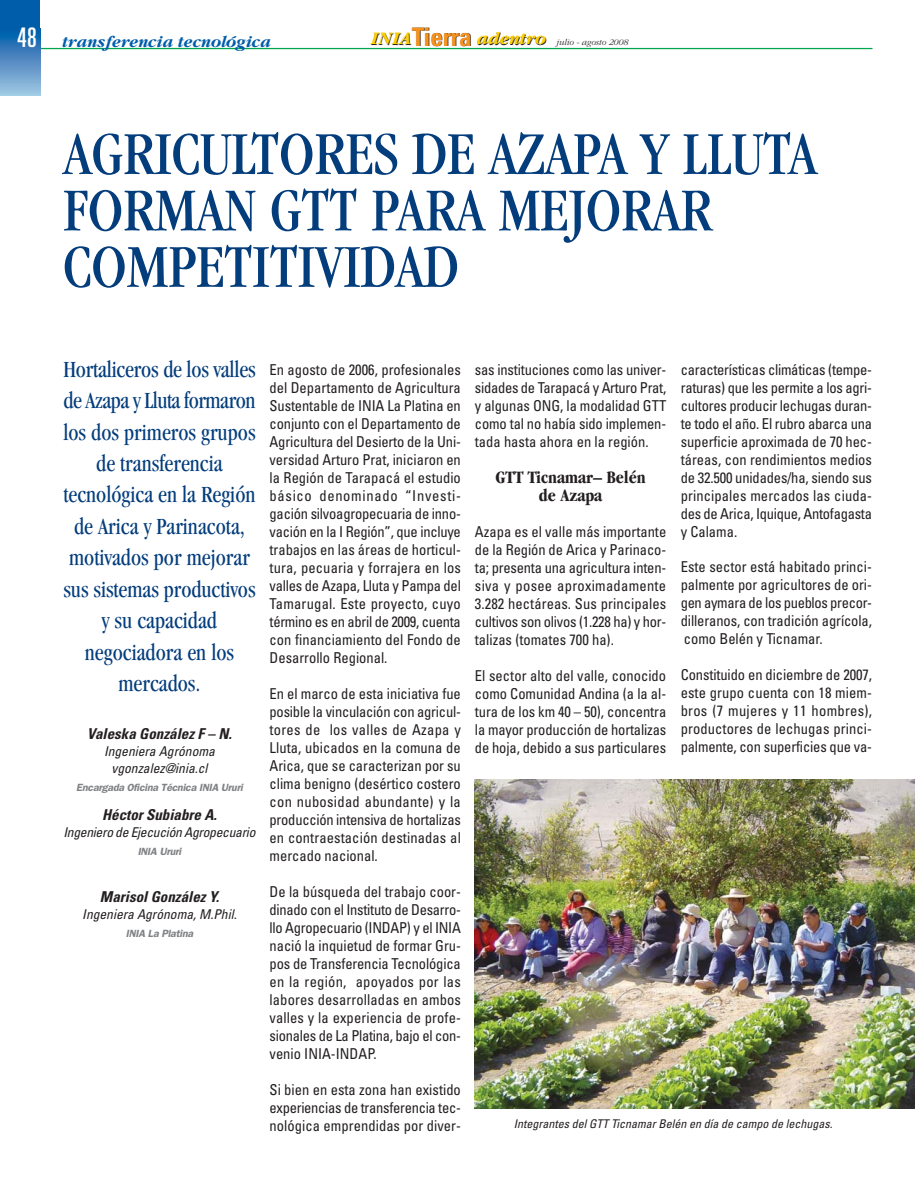
<style>
.page{position:relative;width:915px;height:1191px;background:#fff}
.page>*{position:absolute;margin:0;border:0;box-sizing:border-box;transform-origin:0 0}
.t1{font:condensed 63px/56.4px "Garamond";color:#043d7c}
.t2{font:condensed 24px/31.5px "Garamond";color:#043d7c;text-align:center;scale:.95 1}
.t3{font:700 condensed 18px/18px "Garamond";color:#231f20;text-align:center}
.t4{font:italic 700 17.1px "Garamond";color:#005daa}
.t5{font:condensed 15px/18px "Univers";color:#231f20;text-align:justify}
.t6{font:italic 700 condensed 15px "Univers";color:#231f20}
.t7{font:italic condensed 13.5px/17.1px "Univers";color:#231f20;text-align:center}
.t8{font:italic condensed 12px "Univers";color:#231f20}
.t9{font:italic 600 10.5px "Franklin Gothic";letter-spacing:-.02em;color:#808285}
.t10{font:italic 300 9px "Garamond";color:#231f20}
.s1{font-family:"Univers";font-weight:400;font-style:normal;font-stretch:ultra-condensed;font-size:27px;color:#fff}
.s2{font-weight:700;font-size:18.45px}
.s3{font-family:"Univers";font-weight:700;font-style:normal;font-stretch:condensed;font-size:25.35px}
</style>
<div class="page">
<hr style="left:0;top:48px;width:871px;height:1px;background:#00a650">
<div style="left:0;top:0;width:40px;height:28px;background:#005daa"></div>
<svg style="left:0;top:28px;width:40px;height:68px;background:#518fc5"></svg>
<img style="left:474px;top:779px;width:440px;height:330px">
<p class="t4" style="left:17px;top:35px;width:255px"><span class="s1">48</span> transferencia tecnológica</p>
<p class="t10" style="left:370px;top:38px;width:259px"><span class="s2">INIA</span><span class="s3">Tierra</span> <span class="s2">adentro</span> julio - agosto 2008</p>
<h1 class="t1" style="left:63px;top:131px;width:754px">AGRICULTORES DE AZAPA Y LLUTA<br>FORMAN GTT PARA MEJORAR<br>COMPETITIVIDAD</h1>
<h2 class="t2" style="left:63px;top:355px;width:204px">Hortaliceros de los valles de Azapa y Lluta formaron los dos primeros grupos de transferencia tecnológica en la Región de Arica y Parinacota, motivados por mejorar sus sistemas productivos y su capacidad negociadora en los mercados.</h2>
<p class="t6" style="left:87px;top:727px;width:149px">Valeska González F – N.</p>
<p class="t7" style="left:104px;top:743px;width:115px">Ingeniera Agrónoma vgonzalez@inia.cl</p>
<p class="t9" style="left:76px;top:783px;width:168px">Encargada Oficina Técnica INIA Ururi</p>
<p class="t6" style="left:102px;top:809px;width:119px">HéctorSubiabre A.</p>
<p class="t7" style="left:63px;top:825px;width:196px">Ingeniero de Ejecución Agropecuario</p>
<p class="t9" style="left:138px;top:848px;width:45px">INIA Ururi</p>
<p class="t6" style="left:100px;top:891px;width:123px">MarisolGonzález Y.</p>
<p class="t7" style="left:82px;top:907px;width:158px">Ingeniera Agrónoma,M.Phil.</p>
<p class="t9" style="left:126px;top:930px;width:69px">INIA La Platina</p>
<p class="t5" style="left:269px;top:362px;width:193px">En agosto de 2006, profesionales del Departamento de Agricultura Sustentable de INIA La Platina en conjunto con el Departamento de Agricultura del Desierto de la Uni&shy;versidad Arturo Prat, iniciaron en la Región de Tarapacá el estudio básico denominado “Investi&shy;gación silvoagropecuaria de inno&shy;vación en la I Región”, que incluye trabajos en las áreas de horticul&shy;tura, pecuaria y forrajera en los valles de Azapa, Lluta y Pampa del Tamarugal. Este proyecto, cuyo término es en abril de 2009, cuenta con financiamiento del Fondo de Desarrollo Regional.</p>
<p class="t5" style="left:269px;top:686px;width:193px">En el marco de esta iniciativa fue posible la vinculación con agricul&shy;tores de los valles de Azapa y Lluta, ubicados en la comuna de Arica, que se caracterizan por su clima benigno (desértico costero con nubosidad abundante) y la producción intensiva de hortalizas en contraestación destinadas al mercado nacional.</p>
<p class="t5" style="left:269px;top:883px;width:193px">De la búsqueda del trabajo coor&shy;dinado con el Instituto de Desarro&shy;llo Agropecuario (INDAP) y el INIA nació la inquietud de formar Gru&shy;pos de Transferencia Tecnológica en la región, apoyados por las labores desarrolladas en ambos valles y la experiencia de profe&shy;sionales de La Platina, bajo el con&shy;venio INIA-INDAP.</p>
<p class="t5" style="left:269px;top:1081px;width:193px">Si bien en esta zona han existido experiencias de transferencia tec&shy;nológica emprendidas por diver-</p>
<p class="t5" style="left:475px;top:362px;width:193px">sas instituciones como las univer&shy;sidades de Tarapacá y Arturo Prat, y algunas ONG, la modalidad GTT como tal no había sido implemen&shy;tada hasta ahora en la región.</p>
<p class="t3" style="left:495px;top:470px;width:152px">GTT Ticnamar– Belén de Azapa</p>
<p class="t5" style="left:475px;top:524px;width:193px">Azapa es el valle más importante de la Región de Arica y Parinaco&shy;ta; presenta una agricultura inten&shy;siva y posee aproximadamente 3.282 hectáreas. Sus principales cultivos son olivos (1.228 ha) y hor&shy;talizas (tomates 700 ha).</p>
<p class="t5" style="left:475px;top:668px;width:193px">El sector alto del valle, conocido como Comunidad Andina (a la al&shy;tura de los km 40 – 50), concentra la mayor producción de hortalizas de hoja, debido a sus particulares</p>
<p class="t5" style="left:680px;top:361px;width:193px">características climáticas (tempe&shy;raturas) que les permite a los agri&shy;cultores producir lechugas duran&shy;te todo el año. El rubro abarca una superficie aproximada de 70 hec&shy;táreas, con rendimientos medios de 32.500 unidades/ha, siendo sus principales mercados las ciuda&shy;des de Arica, Iquique, Antofagasta y Calama.</p>
<p class="t5" style="left:680px;top:559px;width:193px">Este sector está habitado princi&shy;palmente por agricultores de ori&shy;gen aymara de los pueblos precor&shy;dilleranos, con tradición agrícola, como Belén y Ticnamar.</p>
<p class="t5" style="left:680px;top:667px;width:193px">Constituido en diciembre de 2007, este grupo cuenta con 18 miem&shy;bros (7 mujeres y 11 hombres), productores de lechugas princi&shy;palmente, con superficies que va-</p>
<p class="t8" style="left:513px;top:1119px;width:322px">Integrantes delGTT TicnamarBelén en día de campo de lechugas.</p>
</div>
